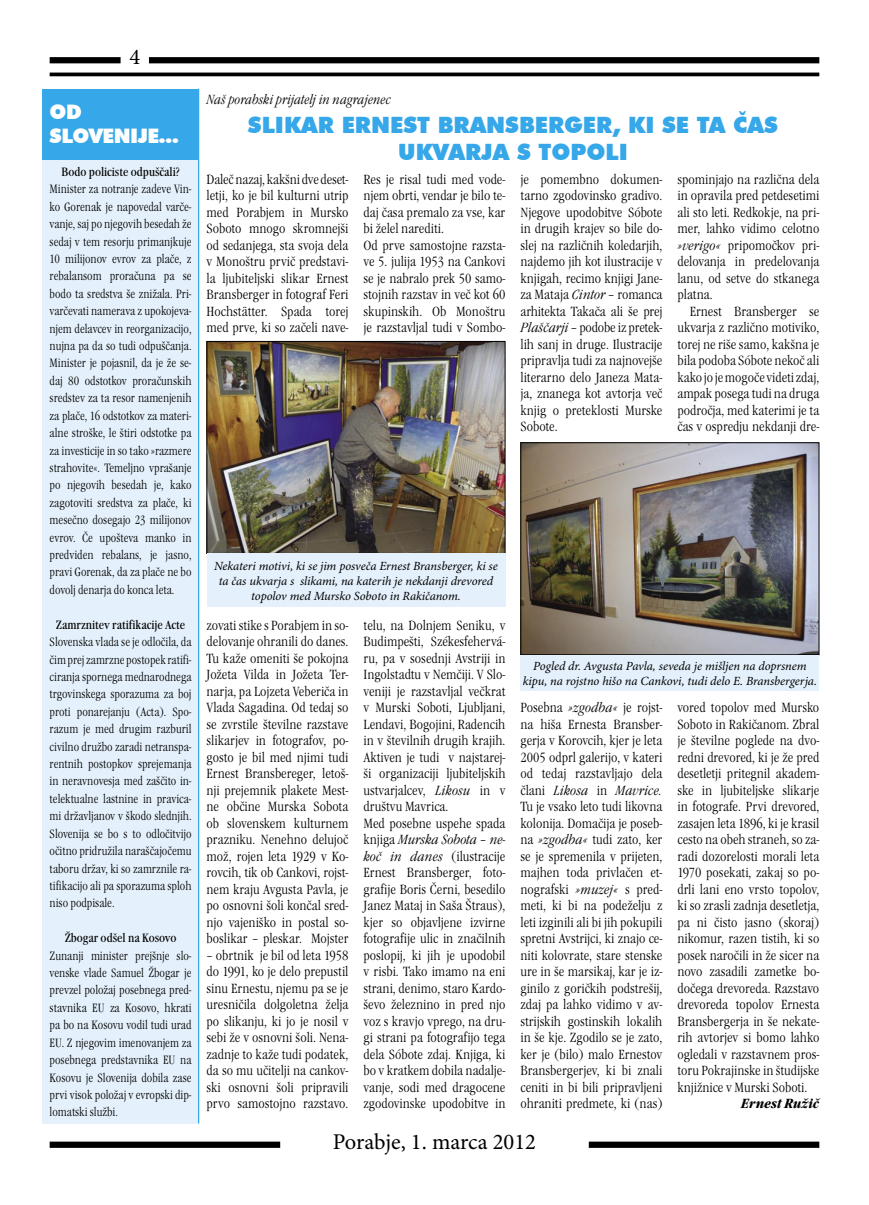
<style>
.page{position:relative;width:869px;height:1205px;background:#fff}
.page>*{position:absolute;margin:0;border:0;box-sizing:border-box;transform-origin:0 0}
.cím{font:900 22.5px/27px "Futura BT";color:#36a7e9;text-align:center}
.t1{font:22.5px "Minion Pro";letter-spacing:-.005em;color:#000}
.cím-2{font:900 20px "Futura BT";letter-spacing:-.025em;color:#fff}
.ujszoveg{font:13.75px/16.5px "Garamond Itc TEE Ligh Cond";color:#000;text-align:justify;scale:1.05 1}
.ujszoveg-2{font:13.75px "Garamond Itc TEE Ligh Cond Ital";color:#000}
.ujalairas{font:italic 700 condensed 13.75px "Garamond Itc TEE";color:#000;scale:1.05 1}
.ujszoveg-3{font:12.5px/17.4px "Garamond Itc TEE Ligh Cond";color:#000;text-align:justify}
.szoveg{font:italic 12.5px/15px "Minion Pro";letter-spacing:-.005em;color:#000;text-align:center}
.ujszoveg-4{font:condensed 12.5px "Garamond Itc TEE";color:#000}
.s1{font-family:"Garamond Itc TEE Ligh Cond Ital"}
</style>
<div class="page">
<div style="left:50px;top:1141px;width:230px;height:7px;background:#000"></div>
<div style="left:588px;top:1141px;width:231px;height:7px;background:#000"></div>
<hr style="left:50px;top:73px;width:769px;height:3px;background:#000">
<div style="left:50px;top:57px;width:70px;height:6px;background:#000"></div>
<div style="left:149px;top:57px;width:670px;height:6px;background:#000"></div>
<div style="left:43px;top:89px;width:155px;height:1034px;background:#e4f0fb"></div>
<div style="left:43px;top:89px;width:155px;height:70px;background:#36a7e9"></div>
<hr style="left:198px;top:89px;width:1px;height:1034px;background:#36a7e9">
<img style="left:208px;top:343px;width:295px;height:209px">
<div style="left:206px;top:341px;width:299px;height:213px;border:1px solid #000"></div>
<div style="left:206px;top:554px;width:299px;height:53px;background:#e4f0fb"></div>
<img style="left:522px;top:444px;width:295px;height:209px">
<div style="left:520px;top:442px;width:299px;height:213px;border:1px solid #000"></div>
<div style="left:520px;top:655px;width:299px;height:35px;background:#e4f0fb"></div>
<h1 class="t1" style="left:129px;top:44px;width:12px">4</h1>
<p class="cím-2" style="left:50px;top:100px;width:34px">OD</p>
<p class="cím-2" style="left:50px;top:124px;width:131px">SLOVENIJE…</p>
<p class="ujszoveg-4" style="left:61px;top:165px;width:120px">Bodo policiste odpuščali?</p>
<p class="ujszoveg-3" style="left:50px;top:181px;width:143px">Minister za notranje zadeve Vin&shy;ko Gorenak je napovedal varče&shy;vanje, saj po njegovih besedah že sedaj v tem resorju primanjkuje 10 milijonov evrov za plače, z rebalansom proračuna pa se bodo ta sredstva še znižala. Pri&shy;varčevati namerava z upokojeva&shy;njem delavcev in reorganizacijo, nujna pa da so tudi odpuščanja.<br>Minister je pojasnil, da je že se&shy;daj 80 odstotkov proračunskih sredstev za ta resor namenjenih za plače, 16 odstotkov za materi&shy;alne stroške, le štiri odstotke pa za investicije in so tako »razmere strahovite«. Temeljno vprašanje po njegovih besedah je, kako zagotoviti sredstva za plače, ki mesečno dosegajo 23 milijonov evrov. Če upošteva manko in predviden rebalans, je jasno, pravi Gorenak, da za plače ne bo dovolj denarja do konca leta.</p>
<p class="ujszoveg-4" style="left:56px;top:617px;width:131px">Zamrznitev ratifikacije Acte</p>
<p class="ujszoveg-3" style="left:50px;top:633px;width:143px">Slovenska vlada se je odločila, da čim prej zamrzne postopek ratifi&shy;ciranja spornega mednarodnega trgovinskega sporazuma za boj proti ponarejanju (Acta). Spo&shy;razum je med drugim razburil civilno družbo zaradi netranspa&shy;rentnih postopkov sprejemanja in neravnovesja med zaščito in&shy;telektualne lastnine in pravica&shy;mi državljanov v škodo slednjih.<br>Slovenija se bo s to odločitvijo očitno pridružila naraščajočemu taboru držav, ki so zamrznile ra&shy;tifikacijo ali pa sporazuma sploh niso podpisale.</p>
<p class="ujszoveg-4" style="left:65px;top:931px;width:113px">Žbogar odšel na Kosovo</p>
<p class="ujszoveg-3" style="left:50px;top:947px;width:143px">Zunanji minister prejšnje slo&shy;venske vlade Samuel Žbogar je prevzel položaj posebnega pred&shy;stavnika EU za Kosovo, hkrati pa bo na Kosovu vodil tudi urad EU. Z njegovim imenovanjem za posebnega predstavnika EU na Kosovu je Slovenija dobila zase prvi visok položaj v evropski dip&shy;lomatski službi.</p>
<p class="ujszoveg-2" style="left:206px;top:92px;width:186px">Naš porabski prijatelj in nagrajenec</p>
<p class="cím" style="left:248px;top:112px;width:531px">SLIKAR ERNEST BRANSBERGER, KI SE TA ČAS<br>UKVARJA S TOPOLI</p>
<p class="ujszoveg" style="left:206px;top:171px;width:136px">Daleč nazaj, kakšni dve deset&shy;letji, ko je bil kulturni utrip med Porabjem in Mursko Soboto mnogo skromnejši od sedanjega, sta svoja dela v Monoštru prvič predstavi&shy;la ljubiteljski slikar Ernest Bransberger in fotograf Feri Hochstätter. Spada torej med prve, ki so začeli nave-</p>
<p class="ujszoveg" style="left:363px;top:171px;width:136px">Res je risal tudi med vode&shy;njem obrti, vendar je bilo te&shy;daj časa premalo za vse, kar bi želel narediti.</p>
<p class="ujszoveg" style="left:363px;top:237px;width:136px">Od prve samostojne razsta&shy;ve 5. julija 1953 na Cankovi se je nabralo prek 50 samo&shy;stojnih razstav in več kot 60 skupinskih. Ob Monoštru je razstavljal tudi v Sombo-</p>
<p class="ujszoveg" style="left:520px;top:171px;width:136px">je pomembno dokumen&shy;tarno zgodovinsko gradivo.<br>Njegove upodobitve Sóbote in drugih krajev so bile do&shy;slej na različnih koledarjih, najdemo jih kot ilustracije v knjigah, recimo knjigi Jane&shy;za Mataja <span class="s1">Cintor</span> – romanca arhitekta Takača ali še prej <span class="s1">Plaščarji</span> – podobe iz pretek&shy;lih sanj in druge. Ilustracije pripravlja tudi za najnovejše literarno delo Janeza Mata&shy;ja, znanega kot avtorja več knjig o preteklosti Murske Sobote.</p>
<p class="ujszoveg" style="left:677px;top:171px;width:136px">spominjajo na različna dela in opravila pred petdesetimi ali sto leti. Redkokje, na pri&shy;mer, lahko vidimo celotno <span class="s1">»verigo«</span> pripomočkov pri&shy;delovanja in predelovanja lanu, od setve do stkanega platna.</p>
<p class="ujszoveg" style="left:677px;top:303px;width:136px;text-indent:12px">Ernest Bransberger se ukvarja z različno motiviko, torej ne riše samo, kakšna je bila podoba Sóbote nekoč ali kako jo je mogoče videti zdaj, ampak posega tudi na druga področja, med katerimi je ta čas v ospredju nekdanji dre-</p>
<p class="szoveg" style="left:214px;top:559px;width:285px">Nekateri motivi, ki se jim posveča Ernest Bransberger, ki se ta čas ukvarja s slikami, na katerih je nekdanji drevored topolov med Mursko Soboto in Rakičanom.</p>
<p class="ujszoveg" style="left:206px;top:617px;width:136px">zovati stike s Porabjem in so&shy;delovanje ohranili do danes.<br>Tu kaže omeniti še pokojna Jožeta Vilda in Jožeta Ter&shy;narja, pa Lojzeta Veberiča in Vlada Sagadina. Od tedaj so se zvrstile številne razstave slikarjev in fotografov, po&shy;gosto je bil med njimi tudi Ernest Bransbereger, letoš&shy;nji prejemnik plakete Mest&shy;ne občine Murska Sobota ob slovenskem kulturnem prazniku. Nenehno delujoč mož, rojen leta 1929 v Ko&shy;rovcih, tik ob Cankovi, rojst&shy;nem kraju Avgusta Pavla, je po osnovni šoli končal sred&shy;njo vajeniško in postal so&shy;boslikar – pleskar. Mojster</p>
<p class="ujszoveg" style="left:206px;top:947px;width:136px">– obrtnik je bil od leta 1958 do 1991, ko je delo prepustil sinu Ernestu, njemu pa se je uresničila dolgoletna želja po slikanju, ki jo je nosil v sebi že v osnovni šoli. Nena&shy;zadnje to kaže tudi podatek, da so mu učitelji na cankov&shy;ski osnovni šoli pripravili prvo samostojno razstavo.</p>
<p class="ujszoveg" style="left:363px;top:617px;width:136px">telu, na Dolnjem Seniku, v Budimpešti, Székesfehervá&shy;ru, pa v sosednji Avstriji in Ingolstadtu v Nemčiji. V Slo&shy;veniji je razstavljal večkrat v Murski Soboti, Ljubljani, Lendavi, Bogojini, Radencih in v številnih drugih krajih.<br>Aktiven je tudi v najstarej&shy;ši organizaciji ljubiteljskih ustvarjalcev, <span class="s1">Likosu</span> in v društvu Mavrica.</p>
<p class="ujszoveg" style="left:363px;top:815px;width:137px">Med posebne uspehe spada knjiga <span class="s1">Murska Sobota – ne&shy;koč in danes</span> (ilustracije Ernest Bransberger, foto&shy;grafije Boris Černi, besedilo Janez Mataj in Saša Štraus), kjer so objavljene izvirne fotografije ulic in značilnih poslopij, ki jih je upodobil v risbi. Tako imamo na eni strani, denimo, staro Kardo&shy;ševo železnino in pred njo voz s kravjo vprego, na dru&shy;gi strani pa fotografijo tega dela Sóbote zdaj. Knjiga, ki bo v kratkem dobila nadalje&shy;vanje, sodi med dragocene zgodovinske upodobitve in</p>
<p class="szoveg" style="left:522px;top:659px;width:295px">Pogled dr. Avgusta Pavla, seveda je mišljen na doprsnem kipu, na rojstno hišo na Cankovi, tudi delo E. Bransbergerja.</p>
<p class="ujszoveg" style="left:520px;top:699px;width:136px">Posebna <span class="s1">»zgodba«</span> je rojst&shy;na hiša Ernesta Bransber&shy;gerja v Korovcih, kjer je leta 2005 odprl galerijo, v kateri od tedaj razstavljajo dela člani <span class="s1">Likosa</span> in <span class="s1">Mavrice.<br></span>Tu je vsako leto tudi likovna kolonija. Domačija je poseb&shy;na <span class="s1">»zgodba«</span> tudi zato, ker se je spremenila v prijeten, majhen toda privlačen et&shy;nografski <span class="s1">»muzej«</span> s pred&shy;meti, ki bi na podeželju z leti izginili ali bi jih pokupili spretni Avstrijci, ki znajo ce&shy;niti kolovrate, stare stenske ure in še marsikaj, kar je iz&shy;ginilo z goričkih podstrešij, zdaj pa lahko vidimo v av&shy;strijskih gostinskih lokalih in še kje. Zgodilo se je zato, ker je (bilo) malo Ernestov Bransbergerjev, ki bi znali ceniti in bi bili pripravljeni ohraniti predmete, ki (nas)</p>
<p class="ujszoveg" style="left:677px;top:699px;width:136px">vored topolov med Mursko Soboto in Rakičanom. Zbral je številne poglede na dvo&shy;redni drevored, ki je že pred desetletji pritegnil akadem&shy;ske in ljubiteljske slikarje in fotografe. Prvi drevored, zasajen leta 1896, ki je krasil cesto na obeh straneh, so za&shy;radi dozorelosti morali leta 1970 posekati, zakaj so po&shy;drli lani eno vrsto topolov, ki so zrasli zadnja desetletja, pa ni čisto jasno (skoraj) nikomur, razen tistih, ki so posek naročili in že sicer na novo zasadili zametke bo&shy;dočega drevoreda. Razstavo drevoreda topolov Ernesta Bransbergerja in še nekate&shy;rih avtorjev si bomo lahko ogledali v razstavnem pros&shy;toru Pokrajinske in študijske knjižnice v Murski Soboti.</p>
<p class="ujalairas" style="left:740px;top:1096px;width:76px">Ernest Ružič</p>
<h1 class="t1" style="left:333px;top:1128px;width:204px">Porabje, 1. marca 2012</h1>
</div>
